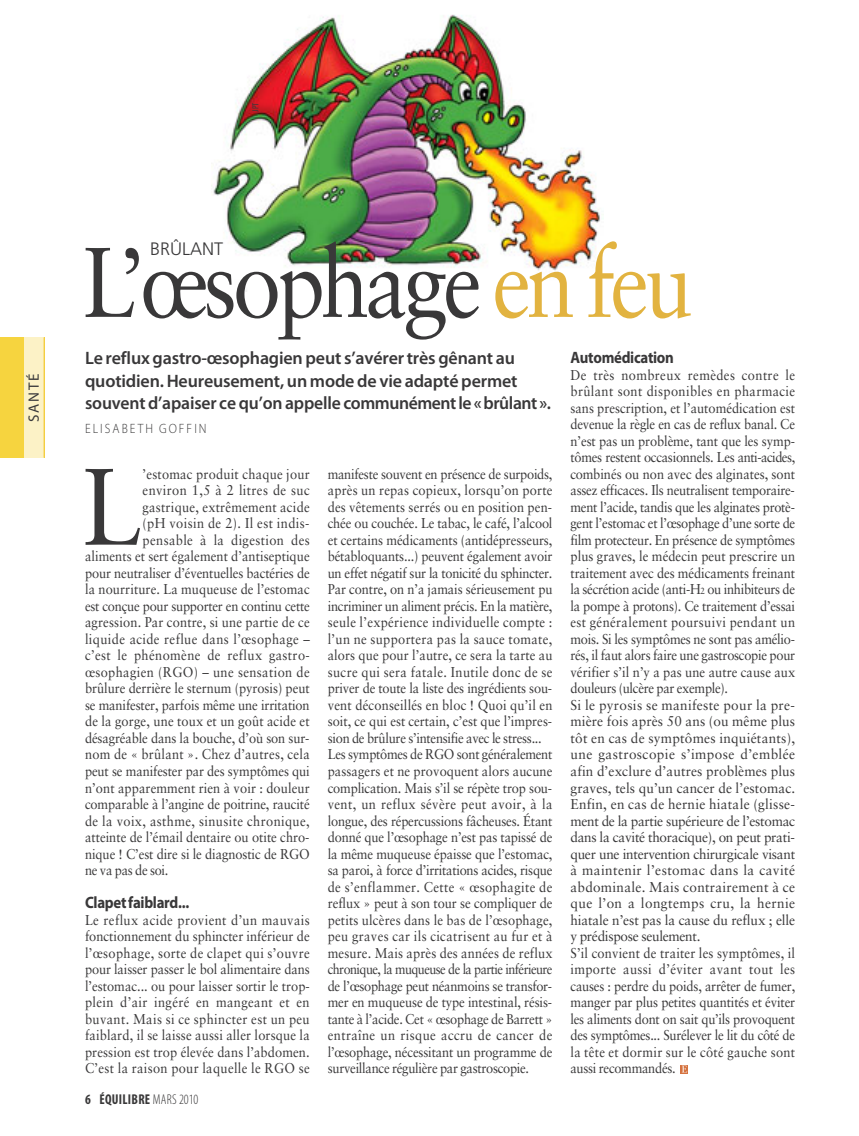
<style>
.page{position:relative;width:859px;height:1136px;background:#fff}
.page>*{position:absolute;margin:0;border:0;box-sizing:border-box;transform-origin:0 0}
.t1{font:108.75px "Sabon";color:#393839;scale:.9 1}
.t2{font:99px "Sabon";letter-spacing:-.05em;color:#393839;scale:.88 1}
.t3{font:600 18px/22.5px "Myriad Pro";letter-spacing:-.01em;color:#393839}
.t4{font:300 18px "Frutiger";color:#393839}
.t5{font:700 16.5px "Myriad Pro";letter-spacing:-.02em;color:#393839;scale:.9 1}
.t6{font:15px "Myriad Pro";letter-spacing:.12em;color:#38383a}
.t7{font:14.25px/16.5px "Sabon";letter-spacing:-.005em;color:#393839;scale:.9 1}
.t8{font:14.25px "Sabon";letter-spacing:.03em;color:#393839;scale:.9 1}
.t9{font:14.25px "Sabon";letter-spacing:.02em;color:#393839;scale:.9 1}
.t10{font:700 condensed 14.25px "Myriad Pro";letter-spacing:.02em;color:#393839;scale:.95 1}
.t11{font:300 13.5px "Myriad Pro";letter-spacing:.17em;color:#393839;scale:.9 1}
.t12{font:condensed 9px "Myriad Pro";color:#393839}
.s1{color:#e2b340}
.s2{font-weight:300}
.s3{font-size:9px}
</style>
<div class="page">
<img style="left:213px;top:14px;width:387px;height:277px">
<svg style="left:681px;top:1065px;width:7px;height:7px"></svg>
<svg style="left:682px;top:1065px;width:5px;height:7px"></svg>
<div style="left:0;top:337px;width:44px;height:120px;background:#f6d43f"></div>
<div style="left:25px;top:337px;width:19px;height:120px;background:#fcf2c6"></div>
<hr style="left:44px;top:337px;width:1px;height:120px;background:#f3cb40">
<p class="t12" style="left:250px;top:112px;width:11px;rotate:-90deg">JPT</p>
<p class="t6" style="left:25px;top:422px;width:50px;rotate:-90deg">SANTÉ</p>
<p class="t4" style="left:150px;top:241px;width:74px">BRÛLANT</p>
<h2 class="t2" style="left:82px;top:241px;width:695px">L’œsophage <span class="s1">en feu</span></h2>
<p class="t3" style="left:85px;top:348px;width:467px">Le reflux gastro-œsophagien peut s’avérer très gênant au quotidien. Heureusement, un mode de vie adapté permet souvent d’apaiser ce qu’on appelle communément le « brûlant ».</p>
<p class="t11" style="left:85px;top:420px;width:137px">ELISABETH GOFFIN</p>
<h1 class="t1" style="left:82px;top:461px;width:68px">L</h1>
<p class="t9" style="left:143px;top:468px;width:187px">’estomac produit chaque jour</p>
<p class="t8" style="left:143px;top:484px;width:187px">environ 1,5 à 2 litres de suc</p>
<p class="t9" style="left:143px;top:501px;width:187px">gastrique, extrêmement acide</p>
<p class="t8" style="left:143px;top:517px;width:187px">(pH voisin de 2). Il est indis -</p>
<p class="t8" style="left:143px;top:534px;width:187px">pensable à la digestion des</p>
<p class="t7" style="left:85px;top:549px;width:251px">aliments et sert également d’antiseptique</p>
<p class="t7" style="left:85px;top:566px;width:251px">pour neutraliser d’éventuelles bactéries de</p>
<p class="t7" style="left:85px;top:582px;width:251px">la nourriture. La muqueuse de l’estomac</p>
<p class="t7" style="left:85px;top:599px;width:251px">est conçue pour supporter en continu cette</p>
<p class="t7" style="left:85px;top:615px;width:251px">agression. Par contre, si une partie de ce</p>
<p class="t8" style="left:85px;top:633px;width:251px">liquide acide reflue dans l’œsophage –</p>
<p class="t8" style="left:85px;top:649px;width:251px">c’est le phénomène de reflux gastro-</p>
<p class="t8" style="left:85px;top:666px;width:251px">œsophagien (RGO) – une sensation de</p>
<p class="t7" style="left:85px;top:681px;width:251px">brûlure derrière le sternum (pyrosis) peut</p>
<p class="t7" style="left:85px;top:698px;width:251px">se manifester, parfois même une irritation</p>
<p class="t7" style="left:85px;top:714px;width:251px">de la gorge, une toux et un goût acide et</p>
<p class="t7" style="left:85px;top:731px;width:251px">désagréable dans la bouche, d’où son sur-</p>
<p class="t9" style="left:85px;top:748px;width:251px">nom de « brûlant ». Chez d’autres, cela</p>
<p class="t7" style="left:85px;top:764px;width:251px">peut se manifester par des symptômes qui</p>
<p class="t7" style="left:85px;top:780px;width:251px">n’ont apparemment rien à voir : douleur</p>
<p class="t7" style="left:85px;top:797px;width:251px">comparable à l’angine de poitrine, raucité</p>
<p class="t8" style="left:85px;top:814px;width:251px">de la voix, asthme, sinusite chronique,</p>
<p class="t7" style="left:85px;top:830px;width:251px">atteinte de l’émail dentaire ou otite chro-</p>
<p class="t7" style="left:85px;top:846px;width:251px">nique ! C’est dire si le diagnostic de RGO</p>
<p class="t7" style="left:85px;top:863px;width:94px">ne va pas de soi.</p>
<p class="t5" style="left:85px;top:896px;width:117px">Clapet faiblard...</p>
<p class="t7" style="left:85px;top:912px;width:251px;text-align:justify">Le reflux acide provient d’un mauvais fonctionnement du sphincter inférieur de l’œsophage, sorte de clapet qui s’ouvre pour laisser passer le bol alimentaire dans l’estomac... ou pour laisser sortir le trop&shy;plein d’air ingéré en mangeant et en buvant. Mais si ce sphincter est un peu faiblard, il se laisse aussi aller lorsque la pression est trop élevée dans l’abdomen.<br>C’est la raison pour laquelle le RGO se</p>
<p class="t10" style="left:85px;top:1090px;width:121px">6 ÉQUILIBRE <span class="s2">MARS 2010</span></p>
<p class="t7" style="left:328px;top:467px;width:251px">manifeste souvent en présence de surpoids, après un repas copieux, lorsqu’on porte des vêtements serrés ou en position pen&shy;chée ou couchée. Le tabac, le café, l’alcool et certains médicaments (antidépresseurs, bétabloquants...) peuvent également avoir un effet négatif sur la tonicité du sphincter.<br>Par contre, on n’a jamais sérieusement pu incriminer un aliment précis. En la matière, seule l’expérience individuelle compte : l’un ne supportera pas la sauce tomate, alors que pour l’autre, ce sera la tarte au sucre qui sera fatale. Inutile donc de se priver de toute la liste des ingrédients sou&shy;vent déconseillés en bloc ! Quoi qu’il en soit, ce qui est certain, c’est que l’impres&shy;sion de brûlure s’intensifie avec le stress...<br>Les symptômes de RGO sont généralement passagers et ne provoquent alors aucune complication. Mais s’il se répète trop sou&shy;vent, un reflux sévère peut avoir, à la longue, des répercussions fâcheuses. Étant donné que l’œsophage n’est pas tapissé de la même muqueuse épaisse que l’estomac, sa paroi, à force d’irritations acides, risque de s’enflammer. Cette « œsophagite de reflux » peut à son tour se compliquer de petits ulcères dans le bas de l’œsophage, peu graves car ils cicatrisent au fur et à mesure. Mais après des années de reflux chronique, la muqueuse de la partie inférieure de l’œsophage peut néanmoins se transfor&shy;mer en muqueuse de type intestinal, résis&shy;tante à l’acide. Cet « œsophage de Barrett » entraîne un risque accru de cancer de l’œsophage, nécessitant un programme de surveillance régulière par gastroscopie.</p>
<p class="t5" style="left:570px;top:351px;width:116px">Automédication</p>
<p class="t7" style="left:570px;top:368px;width:251px">De très nombreux remèdes contre le brûlant sont disponibles en pharmacie sans prescription, et l’automédication est devenue la règle en cas de reflux banal. Ce n’est pas un problème, tant que les symp&shy;tômes restent occasionnels. Les anti-acides, com binés ou non avec des alginates, sont assez efficaces. Ils neutralisent temporaire&shy;ment l’acide, tandis que les alginates protè&shy;gent l’estomac et l’œsophage d’une sorte de film protecteur. En présence de symptômes plus graves, le médecin peut prescrire un traitement avec des médicaments freinant la sécrétion acide (anti-H<span class="s3">2</span> ou inhibiteurs de la pompe à protons). Ce traitement d’essai est généralement poursuivi pendant un mois. Si les symptômes ne sont pas amélio&shy;rés, il faut alors faire une gastroscopie pour vérifier s’il n’y a pas une autre cause aux douleurs (ulcère par exemple).<br>Si le pyrosis se manifeste pour la pre&shy;mière fois après 50 ans (ou même plus tôt en cas de symptômes inquiétants), une gastroscopie s’impose d’emblée afin d’exclure d’autres problèmes plus graves, tels qu’un cancer de l’estomac.<br>Enfin, en cas de hernie hiatale (glisse&shy;ment de la partie supérieure de l’estomac dans la cavité thoracique), on peut prati&shy;quer une intervention chirurgicale visant à maintenir l’estomac dans la cavité abdominale. Mais contrairement à ce que l’on a longtemps cru, la hernie hiatale n’est pas la cause du reflux ; elle y prédispose seulement.<br>S’il convient de traiter les symptômes, il importe aussi d’éviter avant tout les causes : perdre du poids, arrêter de fumer, manger par plus petites quantités et éviter les aliments dont on sait qu’ils provoquent des symptômes... Surélever le lit du côté de la tête et dormir sur le côté gauche sont aussi recommandés.</p>
</div>
